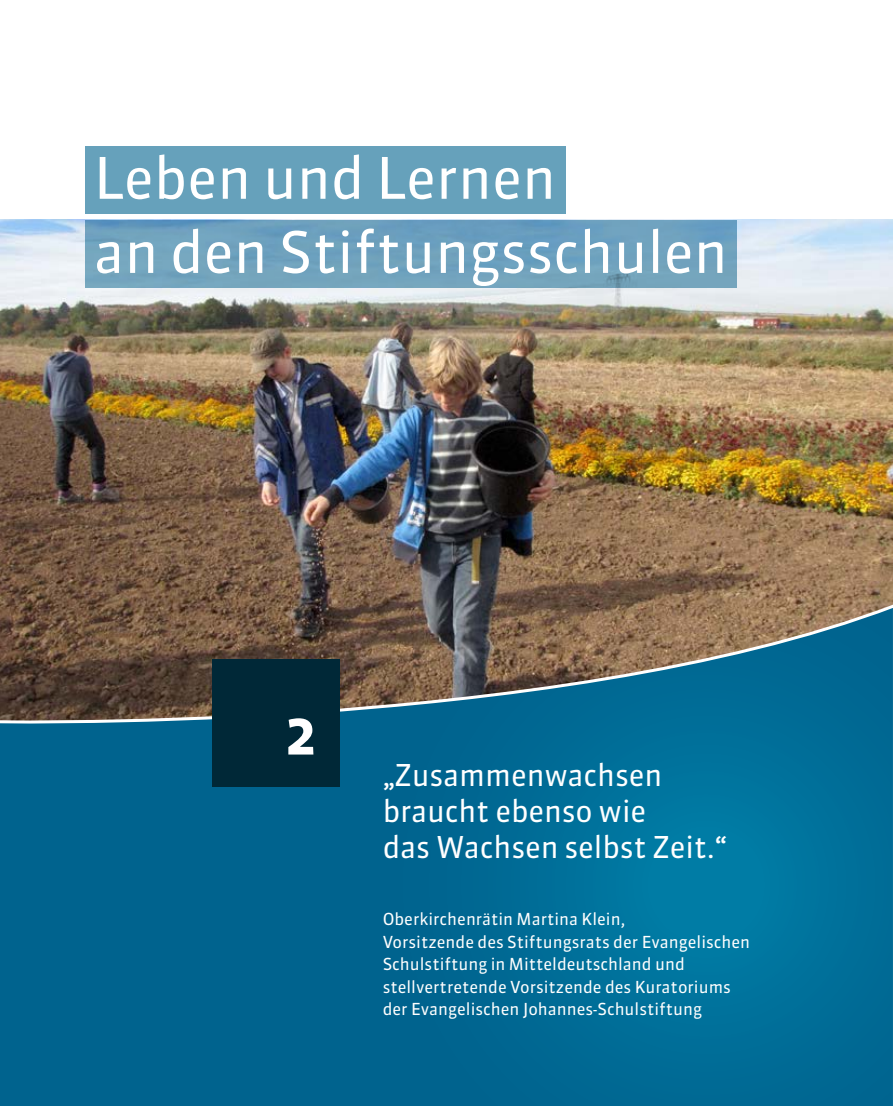
<style>
.page{position:relative;width:893px;height:1106px;background:#fff}
.page>*{position:absolute;margin:0;border:0;box-sizing:border-box;transform-origin:0 0}
.t1{font:57px "Sanuk";letter-spacing:-.005em;color:#fff}
.t2{font:700 54px "Sanuk";color:#fff}
.t3{font:30px/36px "Sanuk";letter-spacing:-.005em;color:#fff}
.t4{font:16.5px/22.5px "Sanuk";color:#fff}
</style>
<div class="page">
<img style="left:0;top:220px;width:893px;height:382px">
<svg style="left:0;top:602px;width:893px;height:504px;background:#146787"></svg>
<div style="left:213px;top:659px;width:127px;height:128px;background:#002837"></div>
<div style="left:85px;top:220px;width:652px;height:68px;background:#70a2be"></div>
<div style="left:85px;top:146px;width:481px;height:68px;background:#66a1bb"></div>
<h1 class="t1" style="left:94px;top:143px;width:464px">Leben und Lernen</h1>
<h1 class="t1" style="left:94px;top:217px;width:636px">an den Stiftungsschulen</h1>
<h2 class="t2" style="left:285px;top:701px;width:34px">2</h2>
<h3 class="t3" style="left:383px;top:756px;width:346px">„Zusammenwachsen braucht ebenso wie<br>das Wachsen selbst Zeit.“</h3>
<p class="t4" style="left:383px;top:908px;width:369px">Oberkirchenrätin Martina Klein,<br>Vorsitzende des Stiftungsrats der Evangelischen Schulstiftung in Mitteldeutschland und stellvertretende Vorsitzende des Kuratoriums der Evangelischen Johannes-Schulstiftung</p>
</div>
